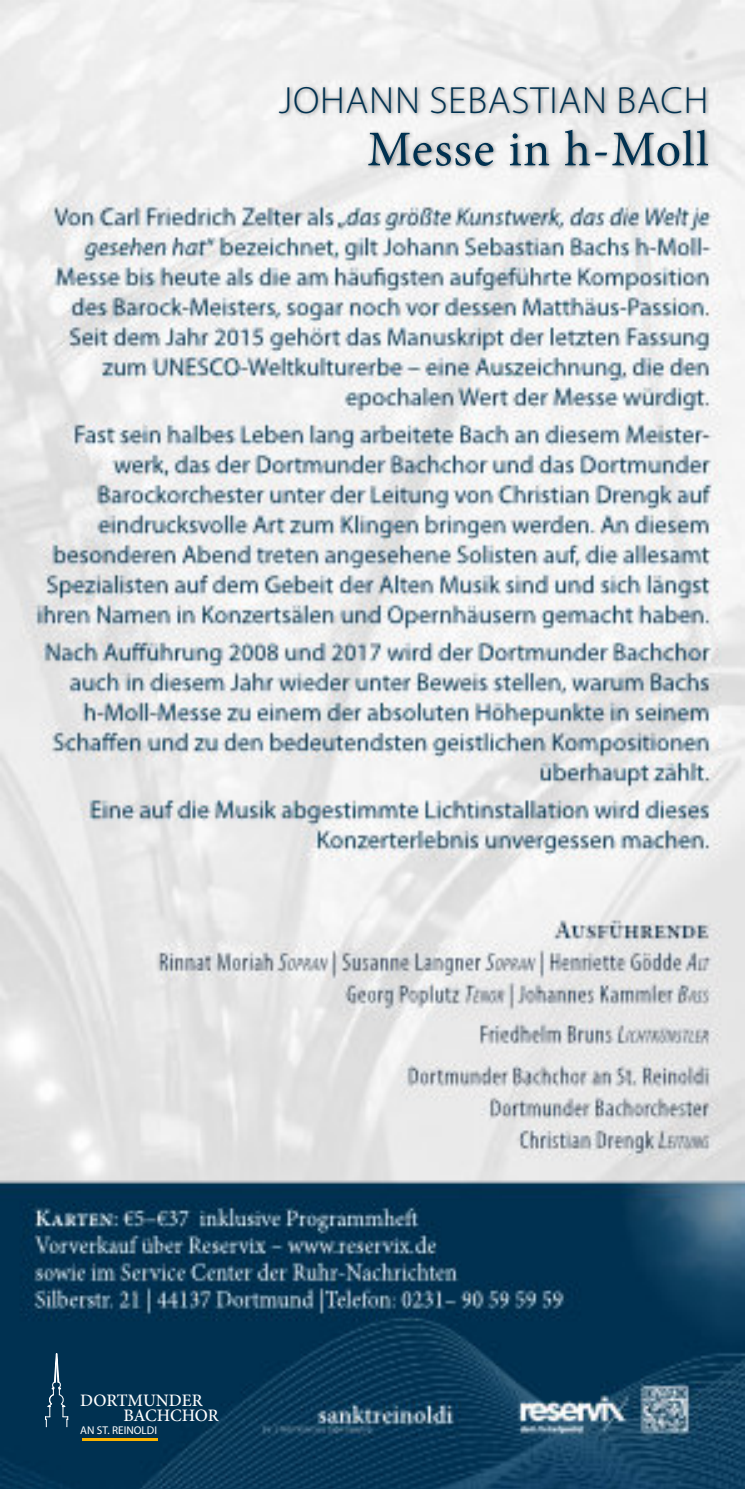
<style>
.page{position:relative;width:745px;height:1489px;background:#fff}
.page>*{position:absolute;margin:0;border:0;box-sizing:border-box;transform-origin:0 0}
.t1{font:50px "Minion Pro";letter-spacing:.02em;color:#003150}
.t2{font:300 38px "Myriad Pro";letter-spacing:.02em;color:#003150}
.t3{font:500 17.5px "Minion Pro";letter-spacing:-.01em;color:#fff}
.t4{font:11.25px "Myriad Pro";color:#fff}
</style>
<div class="page">
<img style="left:0;top:0;width:744px;height:1488px">
<hr style="left:82px;top:1437px;width:75px;height:3px;background:#f9b200">
<svg style="left:45px;top:1353px;width:23px;height:73px;background:#214c67"></svg>
<p class="t2" style="left:278px;top:84px;width:431px">JOHANN SEBASTIAN BACH</p>
<p class="t1" style="left:367px;top:129px;width:343px">Messe in h-Moll</p>
<p class="t3" style="left:80px;top:1393px;width:124px">DORTMUNDER</p>
<p class="t3" style="left:123px;top:1408px;width:97px">BACHCHOR</p>
<p class="t4" style="left:80px;top:1424px;width:78px">AN ST. REINOLDI</p>
</div>
